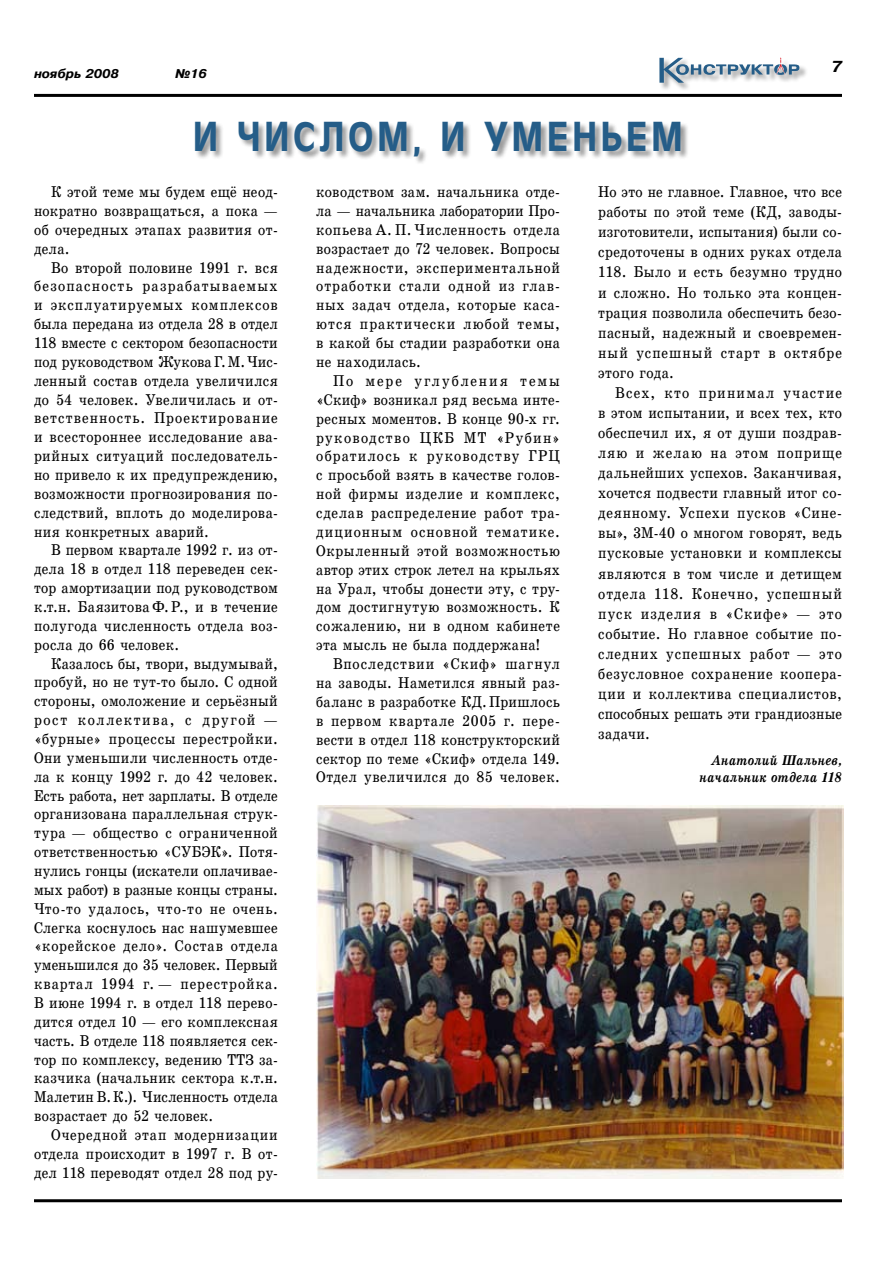
<style>
.page{position:relative;width:893px;height:1263px;background:#fff}
.page>*{position:absolute;margin:0;border:0;box-sizing:border-box;transform-origin:0 0}
.t1{font:700 43.5px "Oliver";letter-spacing:.1em;color:#255d88;scale:.9 1}
.t2{font:15px/18.9px "School Plain";letter-spacing:.03em;color:#000;text-align:justify;scale:.9 1}
.t3{font:italic 700 15px "Pragmatica";color:#000}
.t4{font:italic 700 13.5px/17.5px "School";letter-spacing:.005em;color:#000;text-align:right;scale:.9 1}
.t5{font:italic 700 12px "Pragmatica";color:#000}
</style>
<div class="page">
<hr style="left:34px;top:1199px;width:808px;height:3px;background:#000">
<hr style="left:34px;top:94px;width:808px;height:3px;background:#000">
<div style="left:659px;top:57px;width:155px;height:40px;background:#000;opacity:.4"></div>
<svg style="left:659px;top:57px;width:140px;height:26px"></svg>
<div style="left:194px;top:122px;width:699px;height:58px;background:#000;opacity:.4"></div>
<img style="left:316px;top:805px;width:527px;height:373px">
<p class="t5" style="left:34px;top:67px;width:86px">ноябрь 2008</p>
<p class="t5" style="left:175px;top:67px;width:33px">¹16</p>
<p class="t3" style="left:831px;top:58px;width:12px">7</p>
<h1 class="t1" style="left:193px;top:115px;width:545px">И ЧИСЛОМ, И УМЕНЬЕМ</h1>
<p class="t2" style="left:598px;top:182px;width:272px;line-height:20.1px">Но это не главное. Главное, что все работы по этой теме (КД, заводы&shy;изготовители, испытания) были со&shy;средоточены в одних руках отдела 118. Было и есть безумно трудно и сложно. Но только эта концен&shy;трация позволила обеспечить безо&shy;пасный, надежный и своевремен&shy;ный успешный старт в октябре этого года.</p>
<p class="t2" style="left:598px;top:382px;width:272px;line-height:20.1px;text-indent:17px">Всех, кто принимал участие в этом испытании, и всех тех, кто обеспечил их, я от души поздрав&shy;ляю и желаю на этом поприще дальнейших успехов. Заканчивая, хочется подвести главный итог со&shy;деянному. Успехи пусков «Сине&shy;вы», 3М-40 о многом говорят, ведь пусковые установки и комплексы являются в том числе и детищем отдела 118. Конечно, успешный пуск изделия в «Скифе» — это событие. Но главное событие по&shy;следних успешных работ — это безусловное сохранение коопера&shy;ции и коллектива специалистов, способных решать эти грандиозные задачи.</p>
<p class="t4" style="left:700px;top:751px;width:160px">Анатолий Шальнев, начальник отдела 118</p>
<p class="t2" style="left:34px;top:182px;width:272px;text-indent:17px">К этой теме мы будем ещ¸ неод&shy;нократно возвращаться, а пока — об очередных этапах развития от&shy;дела.</p>
<p class="t2" style="left:34px;top:258px;width:272px;text-indent:17px">Во второй половине 1991 г. вся безопасность разрабатываемых и эксплуатируемых комплексов была передана из отдела 28 в отдел 118 вместе с сектором безопасности под руководством Жукова Г.М.Чис&shy;ленный состав отдела увеличился до 54 человек. Увеличилась и от&shy;ветственность. Проектирование и всестороннее исследование ава&shy;рийных ситуаций последователь&shy;но привело к их предупреждению, возможности прогнозирования по&shy;следствий, вплоть до моделирова&shy;ния конкретных аварий.</p>
<p class="t2" style="left:34px;top:540px;width:272px;text-indent:17px">В первом квартале 1992 г. из от&shy;дела 18 в отдел 118 переведен сек&shy;тор амортизации под руководством к.т.н. Баязитова Ф. Р., и в течение полугода численность отдела воз&shy;росла до 66 человек.</p>
<p class="t2" style="left:34px;top:654px;width:272px;text-indent:17px">Казалось бы, твори, выдумывай, пробуй, но не тут-то было. С одной стороны, омоложение и серь¸зный рост коллектива, с другой — «бурные» процессы перестройки.<br>Они уменьшили численность отде&shy;ла к концу 1992 г. до 42 человек.<br>Есть работа, нет зарплаты. В отделе организована параллельная струк&shy;тура — общество с ограниченной ответственностью «СУБЭК». Потя&shy;нулись гонцы (искатели оплачивае&shy;мых работ) в разные концы страны.<br>Что-то удалось, что-то не очень.<br>Слегка коснулось нас нашумевшее «корейское дело». Состав отдела уменьшился до 35 человек. Первый квартал 1994 г. — перестройка.<br>В июне 1994 г. в отдел 118 перево&shy;дится отдел 10 — его комплексная часть. В отделе 118 появляется сек&shy;тор по комплексу, ведению ТТЗ за&shy;казчика (начальник сектора к.т.н.<br>Малетин В. К.). Численность отдела возрастает до 52 человек.</p>
<p class="t2" style="left:34px;top:1125px;width:272px;text-indent:17px">Очередной этап модернизации отдела происходит в 1997 г. В от&shy;дел 118 переводят отдел 28 под ру-</p>
<p class="t2" style="left:316px;top:182px;width:272px">ководством зам. начальника отде&shy;ла — начальника лаборатории Про&shy;копьева А. П. Численность отдела возрастает до 72 человек. Вопросы надежности, экспериментальной отработки стали одной из глав&shy;ных задач отдела, которые каса&shy;ются практически любой темы, в какой бы стадии разработки она не находилась.</p>
<p class="t2" style="left:316px;top:371px;width:272px;text-indent:17px">По мере углубления темы «Скиф» возникал ряд весьма инте&shy;ресных моментов. В конце 90‑х гг. руководство ЦКБ МТ «Рубин» обратилось к руководству ГРЦ с просьбой взять в качестве голов&shy;ной фирмы изделие и комплекс, сделав распределение работ тра&shy;диционным основной тематике.<br>Окрыленный этой возможностью автор этих строк летел на крыльях на Урал, чтобы донести эту, с тру&shy;дом достигнутую возможность. К сожалению, ни в одном кабинете эта мысль не была поддержана!</p>
<p class="t2" style="left:316px;top:654px;width:272px;text-indent:17px">Впоследствии «Скиф» шагнул на заводы. Наметился явный раз&shy;баланс в разработке КД. Пришлось в первом квартале 2005 г. пере&shy;вести в отдел 118 конструкторский сектор по теме «Скиф» отдела 149.<br>Отдел увеличился до 85 человек.</p>
</div>
